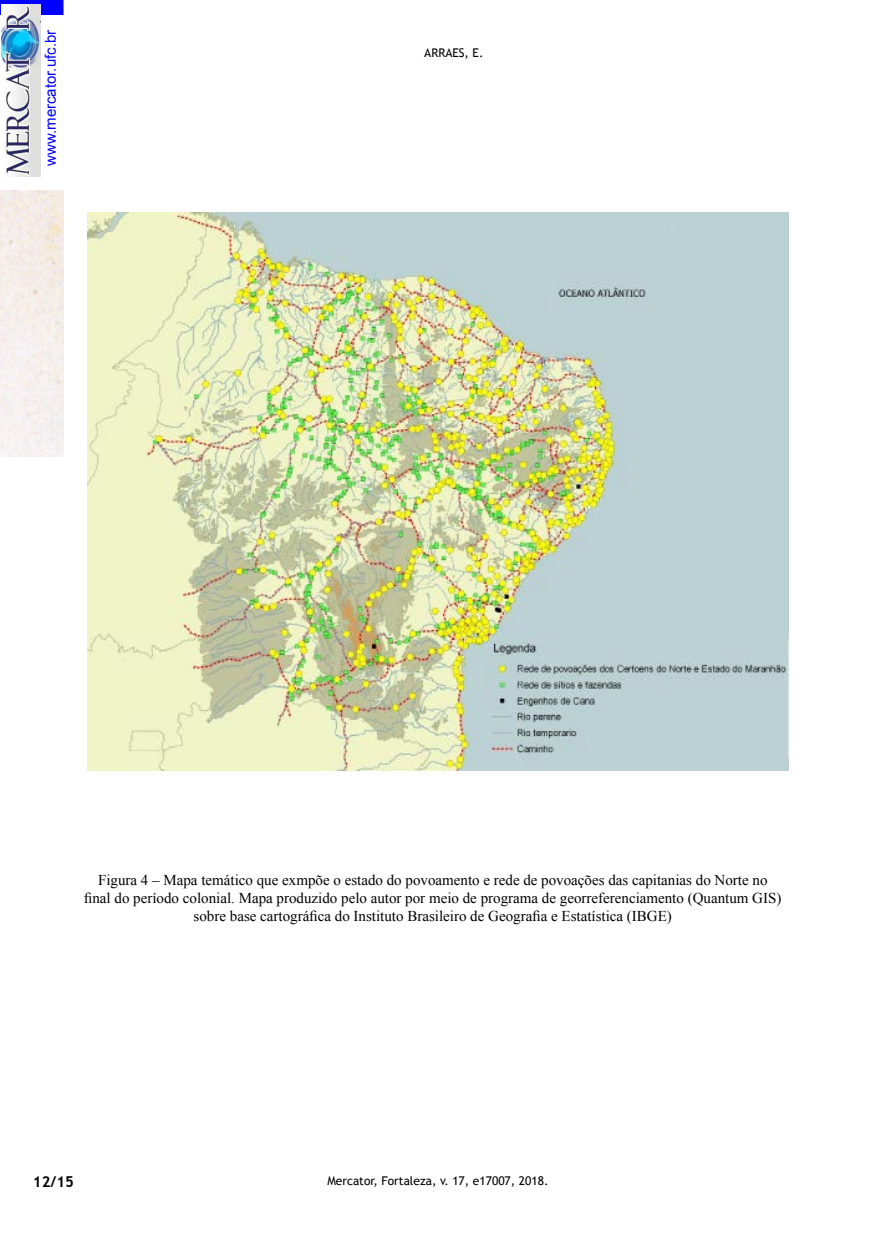
<style>
.page{position:relative;width:893px;height:1234px;background:#fff}
.page>*{position:absolute;margin:0;border:0;box-sizing:border-box;transform-origin:0 0}
.t1{font:15px/18px "Times New Roman";color:#000;text-align:center}
.t2{font:15px "Arial";color:#00f}
.t3{font:700 15px "Trebuchet MS";color:#000}
.t4{font:12px "Trebuchet MS";color:#000}
</style>
<div class="page">
<img style="left:0;top:190px;width:64px;height:266px">
<div style="left:0;top:0;width:64px;height:15px;background:#00f"></div>
<img style="left:1px;top:4px;width:39px;height:173px">
<img style="left:87px;top:213px;width:702px;height:557px">
<p class="t2" style="left:41px;top:166px;width:138px;rotate:-90deg">www.mercator.ufc.br</p>
<p class="t4" style="left:424px;top:45px;width:61px">ARRAES, E.</p>
<p class="t1" style="left:84px;top:870px;width:699px">Figura 4 – Mapa temático que exmpõe o estado do povoamento e rede de povoações das capitanias do Norte no final do período colonial. Mapa produzido pelo autor por meio de programa de georreferenciamento (Quantum GIS) sobre base cartográfica do Instituto Brasileiro de Geografia e Estatística (IBGE)</p>
<p class="t3" style="left:33px;top:1172px;width:43px">12/15</p>
<p class="t4" style="left:327px;top:1173px;width:223px">Mercator, Fortaleza, v. 17, e17007, 2018.</p>
</div>
